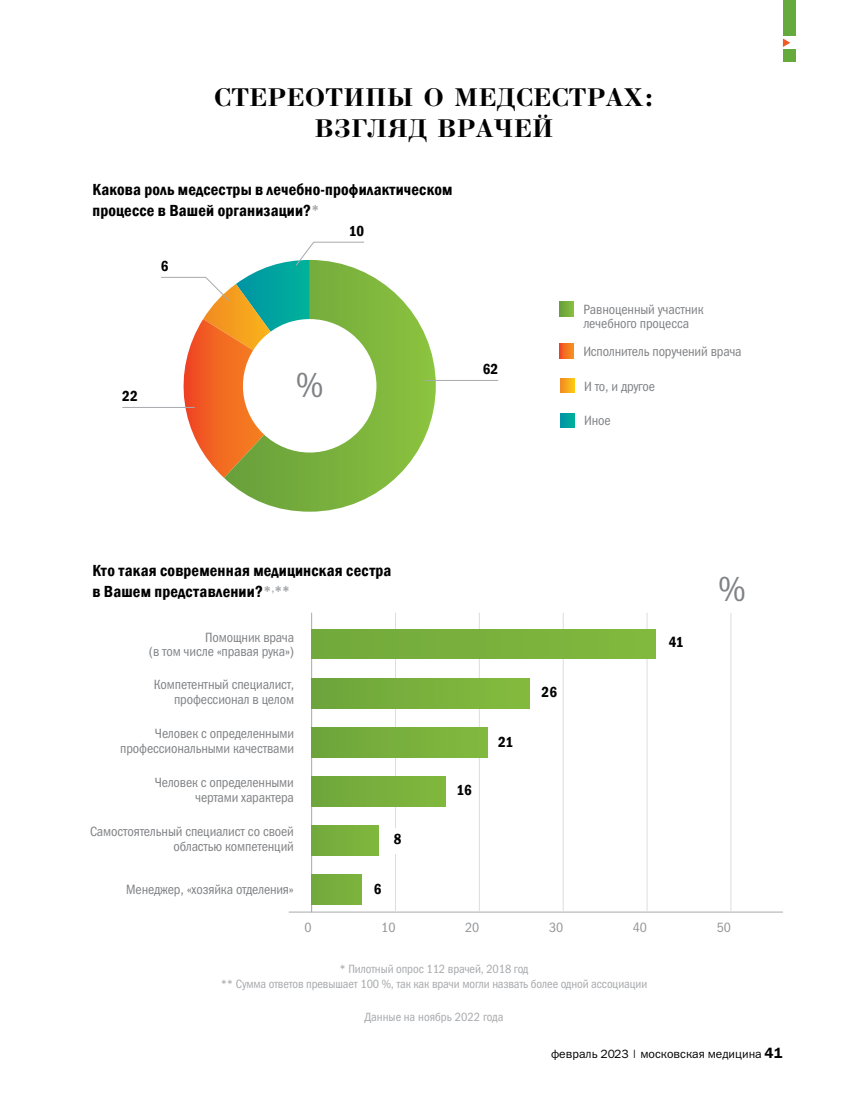
<style>
.page{position:relative;width:851px;height:1106px;background:#fff}
.page>*{position:absolute;margin:0;border:0;box-sizing:border-box;transform-origin:0 0}
.t1{font:35.1px "Franklin Gothic Book Cond C";color:#808285}
.t2{font:27px/31.5px "Bodoni Bold Cyrillic";letter-spacing:.01em;color:#000;text-align:center}
.t3{font:600 condensed 16.5px/21px "Franklin Gothic";letter-spacing:.01em;color:#000}
.t4{font:600 condensed 15px "Franklin Gothic";letter-spacing:-.005em;color:#000}
.t5{font:13.5px/14.5px "Franklin Gothic Book Cond C";letter-spacing:-.01em;color:#808285;text-align:right}
.t6{font:13.5px "Franklin Gothic Book Cond C";letter-spacing:-.01em;color:#939598}
.t7{font:12px/15px "Franklin Gothic Book Cond C";letter-spacing:-.01em;color:#a7a9ac;text-align:center}
.t8{font:12px "Franklin Gothic Book ITC";color:#000}
.s1{color:#a7a9ac}
.s2{font-family:"Franklin Gothic Demi ITC";font-size:15px}
</style>
<div class="page">
<svg style="left:559px;top:301px;width:15px;height:15px"></svg>
<svg style="left:559px;top:343px;width:15px;height:15px"></svg>
<svg style="left:560px;top:378px;width:14px;height:15px"></svg>
<div style="left:560px;top:413px;width:14px;height:15px;background:#00a19f"></div>
<svg style="left:224px;top:278px;width:212px;height:233px"></svg>
<hr style="left:122px;top:407px;width:73px;height:1px;background:#a7a9ac">
<hr style="left:424px;top:380px;width:74px;height:1px;background:#a7a9ac">
<svg style="left:161px;top:241px;width:215px;height:237px"></svg>
<hr style="left:311px;top:612px;width:1px;height:300px;background:#a7a9ac">
<hr style="left:289px;top:911px;width:493px;height:1px;background:#a7a9ac">
<hr style="left:395px;top:612px;width:1px;height:300px;background:#dcddde">
<hr style="left:479px;top:612px;width:1px;height:300px;background:#dcddde">
<hr style="left:562px;top:612px;width:1px;height:300px;background:#dcddde">
<hr style="left:646px;top:612px;width:1px;height:300px;background:#dcddde">
<hr style="left:730px;top:612px;width:1px;height:300px;background:#dcddde">
<div style="left:311px;top:629px;width:344px;height:30px;background:#79b03d"></div>
<div style="left:311px;top:678px;width:218px;height:30px;background:#79b13d"></div>
<div style="left:311px;top:727px;width:176px;height:30px;background:#78b03d"></div>
<div style="left:311px;top:776px;width:135px;height:30px;background:#78af3d"></div>
<div style="left:383px;top:828px;width:52px;height:25px;background:#fff"></div>
<div style="left:311px;top:825px;width:67px;height:30px;background:#79b03d"></div>
<div style="left:311px;top:874px;width:51px;height:30px;background:#78af3d"></div>
<div style="left:782px;top:0;width:13px;height:62px;background:#64aa3c"></div>
<div style="left:782px;top:36px;width:13px;height:13px;background:#fff"></div>
<svg style="left:782px;top:38px;width:8px;height:9px"></svg>
<h2 class="t2" style="left:214px;top:82px;width:441px">СТЕРЕОТИПЫ О МЕДСЕСТРАХ:<br>ВЗГЛЯД ВРАЧЕЙ</h2>
<p class="t3" style="left:92px;top:178px;width:361px">Какова роль медсестры в лечебно-профилактическом процессе в Вашей организации?<span class="s1">*</span></p>
<p class="t4" style="left:161px;top:256px;width:9px">6</p>
<p class="t4" style="left:122px;top:386px;width:17px">22</p>
<p class="t4" style="left:349px;top:221px;width:17px">10</p>
<h1 class="t1" style="left:296px;top:366px;width:29px">%</h1>
<p class="t3" style="left:92px;top:560px;width:300px">Кто такая современная медицинская сестра в Вашем представлении?<span class="s1">*</span><sup>,</sup><span class="s1">**</span></p>
<p class="t5" style="left:149px;top:629px;width:147px">Помощник врача<br>(в том числе «правая рука»)</p>
<p class="t5" style="left:154px;top:677px;width:142px">Компетентный специалист, профессионал в целом</p>
<p class="t5" style="left:120px;top:726px;width:175px">Человек с определенными профессиональными качествами</p>
<p class="t5" style="left:155px;top:775px;width:141px">Человек с определенными чертами характера</p>
<p class="t5" style="left:90px;top:824px;width:205px">Самостоятельный специалист со своей областью компетенций</p>
<p class="t5" style="left:126px;top:882px;width:169px">Менеджер, «хозяйка отделения»</p>
<p class="t4" style="left:393px;top:829px;width:9px">8</p>
<p class="t4" style="left:373px;top:878px;width:9px">6</p>
<p class="t4" style="left:482px;top:359px;width:17px">62</p>
<p class="t5" style="left:583px;top:302px;width:122px;text-align:left">Равноценный участник лечебного процесса</p>
<p class="t5" style="left:583px;top:344px;width:160px">Исполнитель поручений врача</p>
<p class="t5" style="left:584px;top:378px;width:72px">И то, и другое</p>
<p class="t5" style="left:584px;top:413px;width:28px">Иное</p>
<p class="t4" style="left:456px;top:780px;width:17px">16</p>
<p class="t4" style="left:498px;top:731px;width:16px">21</p>
<p class="t4" style="left:541px;top:682px;width:17px">26</p>
<p class="t4" style="left:668px;top:632px;width:16px">41</p>
<h1 class="t1" style="left:718px;top:569px;width:29px">%</h1>
<p class="t6" style="left:304px;top:919px;width:9px">0</p>
<p class="t6" style="left:381px;top:919px;width:16px">10</p>
<p class="t6" style="left:465px;top:919px;width:16px">20</p>
<p class="t6" style="left:549px;top:919px;width:16px">30</p>
<p class="t6" style="left:632px;top:919px;width:16px">40</p>
<p class="t6" style="left:716px;top:919px;width:16px">50</p>
<p class="t7" style="left:221px;top:961px;width:428px">* Пилотный опрос 112 врачей, 2018 год<br>** Сумма ответов превышает 100 %, так как врачи могли назвать более одной ассоциации</p>
<p class="t7" style="left:364px;top:1009px;width:141px">Данные на ноябрь 2022 года</p>
<p class="t8" style="left:551px;top:1045px;width:233px">февраль 2023 | московская медицина <span class="s2">41</span></p>
</div>
